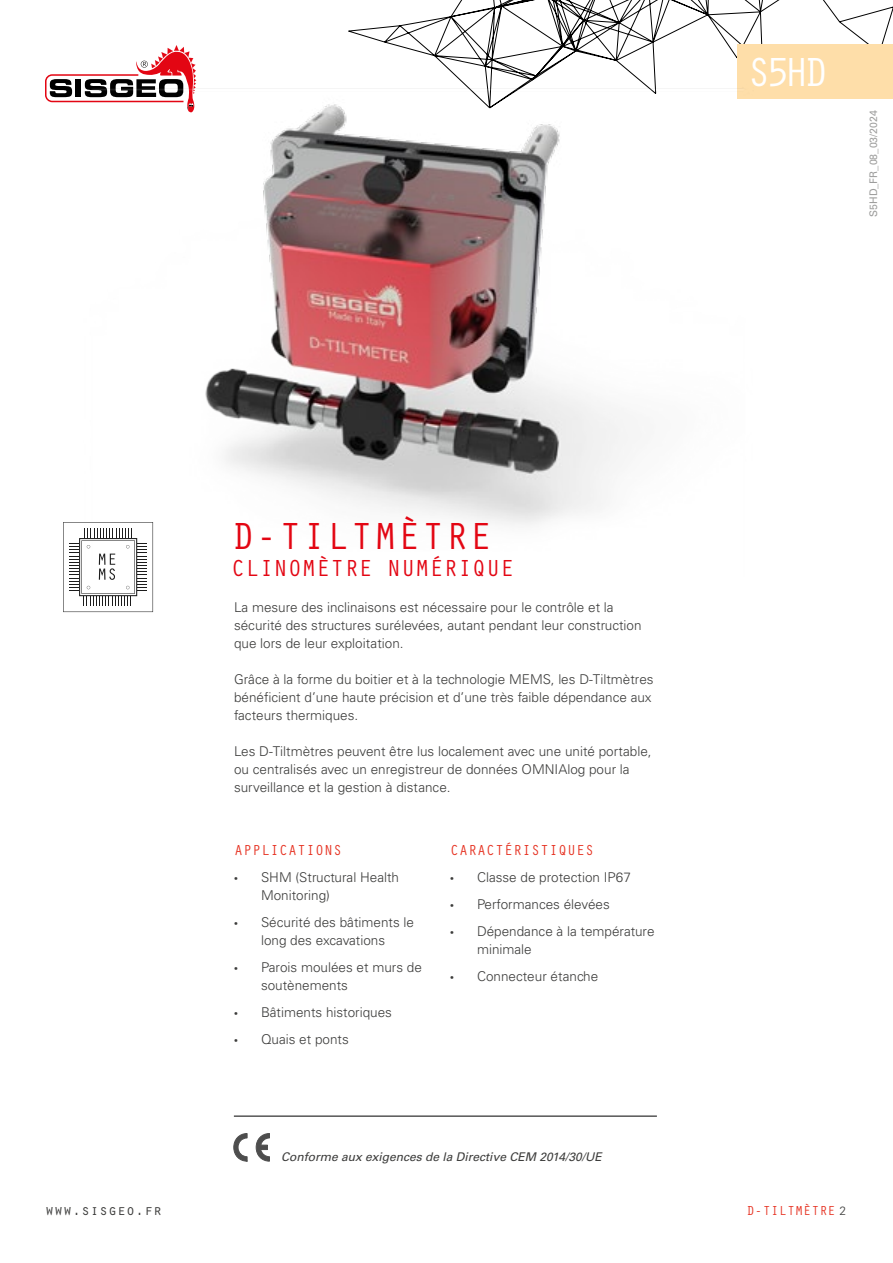
<style>
.page{position:relative;width:893px;height:1263px;background:#fff}
.page>*{position:absolute;margin:0;border:0;box-sizing:border-box;transform-origin:0 0}
.t1{font:42px "Orator Std";color:#fff}
.t2{font:39px "Orator Std";letter-spacing:.01em;color:#e30613}
.t3{font:24px "Orator Std";letter-spacing:-.01em;color:#e30613}
.t4{font:15px "Orator Std";color:#e63323}
.t5{font:15px "Orator Std";color:#3c3c3b}
.t6{font:300 13.5px/18px "Univers LT Std";color:#3c3c3b}
.t7{font:13.5px "Orator Std";color:#e63323}
.t8{font:italic 12px "Univers LT Std";color:#3c3c3b}
.t9{font:10.5px "Univers LT Std";color:#9d9d9c}
.s1{font-family:"Myriad Pro";font-weight:400}
.s2{font-family:"Univers LT Std";font-weight:300;font-size:12px;color:#3c3c3b}
</style>
<div class="page">
<svg style="left:348px;top:0;width:545px;height:49px"></svg>
<div style="left:737px;top:45px;width:156px;height:54px;background:#fedea9"></div>
<img style="left:45px;top:49px;width:692px;height:527px">
<svg style="left:256px;top:1133px;width:14px;height:28px"></svg>
<svg style="left:233px;top:1133px;width:14px;height:28px"></svg>
<hr style="left:234px;top:1116px;width:423px;height:1px;background:#000">
<svg style="left:63px;top:522px;width:90px;height:90px"></svg>
<h1 class="t1" style="left:746px;top:42px;width:83px">S5HD</h1>
<p class="t9" style="left:867px;top:217px;width:108px;rotate:-90deg">S5HD_FR_08_03/2024</p>
<h2 class="t2" style="left:231px;top:508px;width:263px">D-TILTMÈTRE</h2>
<h3 class="t3" style="left:231px;top:551px;width:285px">CLINOMÈTRE NUMÉRIQUE</h3>
<p class="t6" style="left:234px;top:598px;width:409px">La mesure des inclinaisons est nécessaire pour le contrôle et la sécurité des structures surélevées, autant pendant leur construction que lors de leur exploitation.</p>
<p class="t6" style="left:234px;top:670px;width:421px">Grâce à la forme du boitier et à la technologie MEMS, les D-Tiltmètres bénéficient d’une haute précision et d’une très faible dépendance aux facteurs thermiques.</p>
<p class="t6" style="left:234px;top:742px;width:419px">Les D-Tiltmètres peuvent être lus localement avec une unité portable, ou centralisés avec un enregistreur de données OMNIAlog pour la surveillance et la gestion à distance.</p>
<p class="t4" style="left:234px;top:839px;width:109px">APPLICATIONS</p>
<p class="t6" style="left:261px;top:868px;width:140px;text-indent:-27px"><span class="s1">•</span> SHM (Structural Health<br>Monitoring)</p>
<p class="t6" style="left:234px;top:913px;width:182px;text-align:center"><span class="s1">•</span> Sécurité des bâtiments le long des excavations</p>
<p class="t6" style="left:261px;top:958px;width:162px;text-indent:-27px"><span class="s1">•</span> Parois moulées et murs de soutènements</p>
<p class="t6" style="left:234px;top:1003px;width:160px"><span class="s1">•</span> Bâtiments historiques</p>
<p class="t6" style="left:234px;top:1030px;width:116px"><span class="s1">•</span> Quais et ponts</p>
<p class="t4" style="left:450px;top:839px;width:145px">CARACTÉRISTIQUES</p>
<p class="t6" style="left:450px;top:868px;width:182px"><span class="s1">•</span> Classe de protection IP67</p>
<p class="t6" style="left:450px;top:895px;width:161px"><span class="s1">•</span> Performances élevées</p>
<p class="t6" style="left:477px;top:922px;width:179px;text-indent:-27px"><span class="s1">•</span> Dépendance à la température minimale</p>
<p class="t6" style="left:450px;top:967px;width:150px"><span class="s1">•</span> Connecteur étanche</p>
<p class="t8" style="left:281px;top:1149px;width:322px">Conforme aux exigences de la Directive CEM 2014/30/UE</p>
<p class="t5" style="left:45px;top:1199px;width:118px">www.sisgeo.fr</p>
<p class="t7" style="left:746px;top:1201px;width:101px">D-TILTMÈTRE <span class="s2">2</span></p>
</div>
